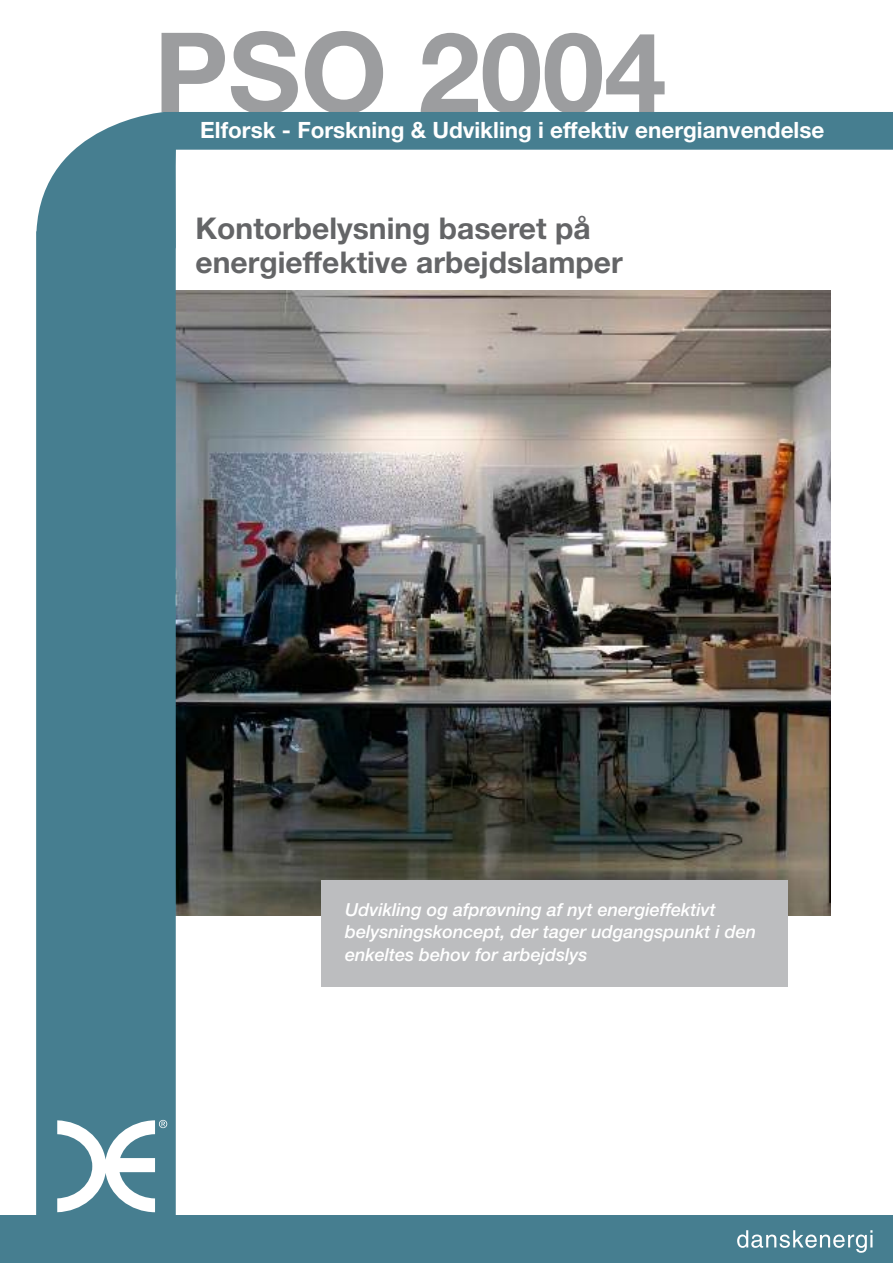
<style>
.page{position:relative;width:893px;height:1263px;background:#fff}
.page>*{position:absolute;margin:0;border:0;box-sizing:border-box;transform-origin:0 0}
.t1{font:700 111.45px "Helvetica Neue";color:#9c9d9f}
.t2{font:700 30px/34.5px "Helvetica Neue";color:#646567}
.t3{font:700 22.5px "Helvetica Neue";color:#fff}
.t4{font:italic 500 18px/22.5px "Helvetica Neue";color:#fff}
</style>
<div class="page">
<div style="left:0;top:1216px;width:893px;height:47px;background:#467e90"></div>
<img style="left:36px;top:112px;width:857px;height:1141px">
<svg style="left:57px;top:1120px;width:110px;height:92px"></svg>
<h1 class="t1" style="left:154px;top:4px;width:514px">PSO 2004</h1>
<p class="t3" style="left:200px;top:117px;width:626px">Elforsk - Forskning &amp; Udvikling i effektiv energianvendelse</p>
<h2 class="t2" style="left:196px;top:210px;width:429px">Kontorbelysning baseret på energieffektive arbejdslamper</h2>
<p class="t4" style="left:345px;top:898px;width:413px">Udvikling og afprøvning af nyt energieffektivt belysningskoncept, der tager udgangspunkt i den enkeltes behov for arbejdslys</p>
</div>
